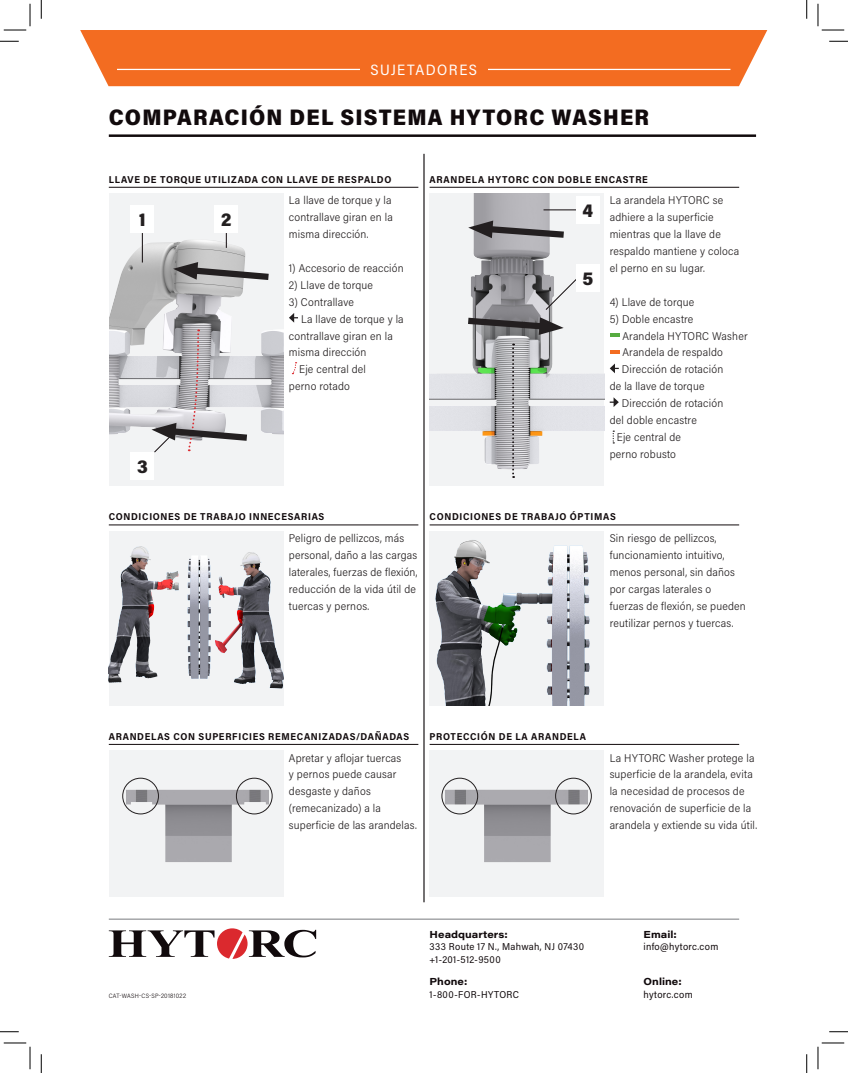
<style>
.page{position:relative;width:848px;height:1073px;background:#fff}
.page>*{position:absolute;margin:0;border:0;box-sizing:border-box;transform-origin:0 0}
.t1{font:900 22.5px "Acumin Pro Semi Cond";letter-spacing:.05em;color:#110a0c}
.t2{font:900 18.75px "Acumin Pro Semi Cond";color:#231f20}
.t3{font:15px "Acumin Pro Semi Cond";letter-spacing:.1em;color:#fff}
.Sell_Sheet_Body_Copy{font:300 11.25px/16.9px "Acumin Pro Semi Cond";letter-spacing:.015em;color:#231f20}
.t4{font:700 10px "Acumin Pro Semi Cond";letter-spacing:.065em;color:#110a0c}
.t5{font:10px/12.5px "Acumin Pro Semi Cond";letter-spacing:.035em;color:#110a0c}
.t6{font:700 10px "Acumin Pro Wide";letter-spacing:.005em;color:#110a0c}
.t7{font:300 6.25px "Acumin Pro Semi Cond";letter-spacing:.045em;color:#110a0c}
</style>
<div class="page">
<svg style="left:109px;top:928px;width:207px;height:30px"></svg>
<hr style="left:109px;top:918px;width:630px;height:1px;background:#939598">
<svg style="left:80px;top:30px;width:687px;height:56px;background:#f3722b"></svg>
<hr style="left:117px;top:69px;width:613px;height:1px;background:#fff">
<div style="left:360px;top:64px;width:127px;height:11px;background:#f36c21"></div>
<hr style="left:429px;top:187px;width:310px;height:1px;background:#110a0c">
<hr style="left:109px;top:187px;width:309px;height:1px;background:#110a0c">
<hr style="left:109px;top:134px;width:647px;height:3px;background:#110a0c">
<hr style="left:609px;top:333px;width:10px;height:4px;background:#56ab40">
<hr style="left:609px;top:350px;width:10px;height:4px;background:#f36c21">
<svg style="left:609px;top:363px;width:9px;height:10px"></svg>
<svg style="left:609px;top:397px;width:9px;height:10px"></svg>
<svg style="left:612px;top:430px;width:2px;height:13px"></svg>
<div style="left:109px;top:531px;width:174px;height:174px;background:#f2f3f4"></div>
<img style="left:109px;top:546px;width:174px;height:143px">
<img style="left:109px;top:750px;width:174px;height:146px">
<img style="left:429px;top:531px;width:175px;height:174px">
<img style="left:429px;top:750px;width:175px;height:146px">
<hr style="left:109px;top:524px;width:309px;height:1px;background:#110a0c">
<hr style="left:109px;top:744px;width:309px;height:1px;background:#110a0c">
<hr style="left:429px;top:524px;width:310px;height:1px;background:#110a0c">
<hr style="left:429px;top:744px;width:310px;height:1px;background:#110a0c">
<hr style="left:423px;top:154px;width:1px;height:748px;background:#231f20">
<div style="left:122px;top:778px;width:37px;height:36px;border:1px solid #231f20;border-radius:50%"></div>
<div style="left:441px;top:778px;width:37px;height:36px;border:1px solid #231f20;border-radius:50%"></div>
<div style="left:236px;top:778px;width:36px;height:36px;border:1px solid #231f20;border-radius:50%"></div>
<div style="left:555px;top:778px;width:36px;height:36px;border:1px solid #231f20;border-radius:50%"></div>
<div style="left:429px;top:193px;width:175px;height:293px;background:#f2f3f4"></div>
<img style="left:429px;top:193px;width:175px;height:277px">
<div style="left:576px;top:264px;width:23px;height:28px;background:#fff"></div>
<hr style="left:543px;top:209px;width:34px;height:1px;background:#110a0c">
<div style="left:576px;top:196px;width:23px;height:27px;background:#fff"></div>
<svg style="left:468px;top:220px;width:102px;height:21px"></svg>
<svg style="left:461px;top:277px;width:117px;height:58px"></svg>
<svg style="left:289px;top:313px;width:9px;height:10px"></svg>
<svg style="left:291px;top:362px;width:6px;height:12px"></svg>
<svg style="left:512px;top:343px;width:2px;height:135px"></svg>
<img style="left:109px;top:194px;width:174px;height:292px">
<svg style="left:173px;top:262px;width:102px;height:22px"></svg>
<div style="left:130px;top:206px;width:24px;height:27px;background:#fff"></div>
<svg style="left:142px;top:233px;width:1px;height:29px"></svg>
<div style="left:214px;top:206px;width:24px;height:27px;background:#fff"></div>
<svg style="left:226px;top:233px;width:1px;height:15px"></svg>
<div style="left:130px;top:452px;width:24px;height:28px;background:#fff"></div>
<svg style="left:151px;top:329px;width:102px;height:124px"></svg>
<svg style="left:0;top:41px;width:19px;height:1px"></svg>
<svg style="left:829px;top:41px;width:19px;height:1px"></svg>
<svg style="left:0;top:1031px;width:19px;height:1px"></svg>
<svg style="left:829px;top:1031px;width:19px;height:1px"></svg>
<svg style="left:41px;top:0;width:1px;height:19px"></svg>
<svg style="left:41px;top:1054px;width:1px;height:18px"></svg>
<svg style="left:806px;top:0;width:1px;height:19px"></svg>
<svg style="left:806px;top:1054px;width:1px;height:18px"></svg>
<svg style="left:4px;top:4px;width:27px;height:27px"></svg>
<svg style="left:4px;top:1042px;width:27px;height:27px"></svg>
<svg style="left:817px;top:4px;width:27px;height:27px"></svg>
<svg style="left:817px;top:1042px;width:27px;height:27px"></svg>
<h3 class="t3" style="left:370px;top:59px;width:108px">SUJETADORES</h3>
<p class="t1" style="left:109px;top:102px;width:542px">COMPARACIÓN DEL SISTEMA HYTORC WASHER</p>
<p class="t4" style="left:109px;top:172px;width:284px">LLAVE DE TORQUE UTILIZADA CON LLAVE DE RESPALDO</p>
<p class="t4" style="left:429px;top:172px;width:220px">ARANDELA HYTORC CON DOBLE ENCASTRE</p>
<p class="t2" style="left:139px;top:206px;width:8px">1</p>
<p class="t2" style="left:221px;top:206px;width:12px">2</p>
<p class="t2" style="left:137px;top:453px;width:12px">3</p>
<p class="Sell_Sheet_Body_Copy" style="left:289px;top:192px;width:105px;text-align:justify">La llave de torque y la contrallave giran en la misma dirección.</p>
<p class="Sell_Sheet_Body_Copy" style="left:289px;top:259px;width:116px">1) Accesorio de reacción</p>
<p class="Sell_Sheet_Body_Copy" style="left:289px;top:276px;width:86px">2) Llave de torque</p>
<p class="Sell_Sheet_Body_Copy" style="left:289px;top:293px;width:66px">3) Contrallave</p>
<p class="Sell_Sheet_Body_Copy" style="left:289px;top:310px;width:116px;text-indent:12px">La llave de torque y la contrallave giran en la misma dirección</p>
<p class="Sell_Sheet_Body_Copy" style="left:289px;top:360px;width:79px;text-indent:10px">Eje central del perno rotado</p>
<p class="t4" style="left:109px;top:509px;width:217px">CONDICIONES DE TRABAJO INNECESARIAS</p>
<p class="t2" style="left:582px;top:197px;width:12px">4</p>
<p class="t2" style="left:582px;top:265px;width:12px">5</p>
<p class="Sell_Sheet_Body_Copy" style="left:609px;top:192px;width:131px">La arandela HYTORC se adhiere a la superficie mientras que la llave de respaldo mantiene y coloca el perno en su lugar.</p>
<p class="Sell_Sheet_Body_Copy" style="left:609px;top:293px;width:86px">4) Llave de torque</p>
<p class="Sell_Sheet_Body_Copy" style="left:609px;top:310px;width:85px">5) Doble encastre</p>
<p class="Sell_Sheet_Body_Copy" style="left:622px;top:327px;width:127px">Arandela HYTORC Washer</p>
<p class="Sell_Sheet_Body_Copy" style="left:622px;top:343px;width:102px">Arandela de respaldo</p>
<p class="Sell_Sheet_Body_Copy" style="left:609px;top:360px;width:115px;text-indent:12px">Dirección de rotación de la llave de torque</p>
<p class="Sell_Sheet_Body_Copy" style="left:609px;top:394px;width:115px;text-indent:12px">Dirección de rotación del doble encastre</p>
<p class="Sell_Sheet_Body_Copy" style="left:609px;top:428px;width:73px;text-indent:7px">Eje central de perno robusto</p>
<p class="t4" style="left:429px;top:509px;width:188px">CONDICIONES DE TRABAJO ÓPTIMAS</p>
<p class="Sell_Sheet_Body_Copy" style="left:289px;top:529px;width:130px">Peligro de pellizcos, más personal, daño a las cargas laterales, fuerzas de flexión, reducción de la vida útil de tuercas y pernos.</p>
<p class="Sell_Sheet_Body_Copy" style="left:609px;top:529px;width:138px">Sin riesgo de pellizcos, funcionamiento intuitivo, menos personal, sin daños por cargas laterales o fuerzas de flexión, se pueden reutilizar pernos y tuercas.</p>
<p class="t4" style="left:109px;top:729px;width:302px">ARANDELAS CON SUPERFICIES REMECANIZADAS/DAÑADAS</p>
<p class="t4" style="left:429px;top:729px;width:158px">PROTECCIÓN DE LA ARANDELA</p>
<p class="t7" style="left:109px;top:991px;width:79px">CAT-WASH-CS-SP-20181022</p>
<p class="Sell_Sheet_Body_Copy" style="left:289px;top:748px;width:129px">Apretar y aflojar tuercas<br>y pernos puede causar desgaste y daños (remecanizado) a la superficie de las arandelas.</p>
<p class="Sell_Sheet_Body_Copy" style="left:609px;top:748px;width:149px">La HYTORC Washer protege la superficie de la arandela, evita la necesidad de procesos de renovación de superficie de la arandela y extiende su vida útil.</p>
<p class="t6" style="left:429px;top:927px;width:80px">Headquarters:</p>
<p class="t5" style="left:429px;top:940px;width:156px">333 Route 17 N., Mahwah, NJ 07430 +1-201-512-9500</p>
<p class="t6" style="left:429px;top:974px;width:39px">Phone:</p>
<p class="t5" style="left:429px;top:987px;width:91px">1-800-FOR-HYTORC</p>
<p class="t6" style="left:643px;top:927px;width:35px">Email:</p>
<p class="t5" style="left:643px;top:940px;width:76px">info@hytorc.com</p>
<p class="t6" style="left:643px;top:974px;width:40px">Online:</p>
<p class="t5" style="left:643px;top:987px;width:51px">hytorc.com</p>
</div>
